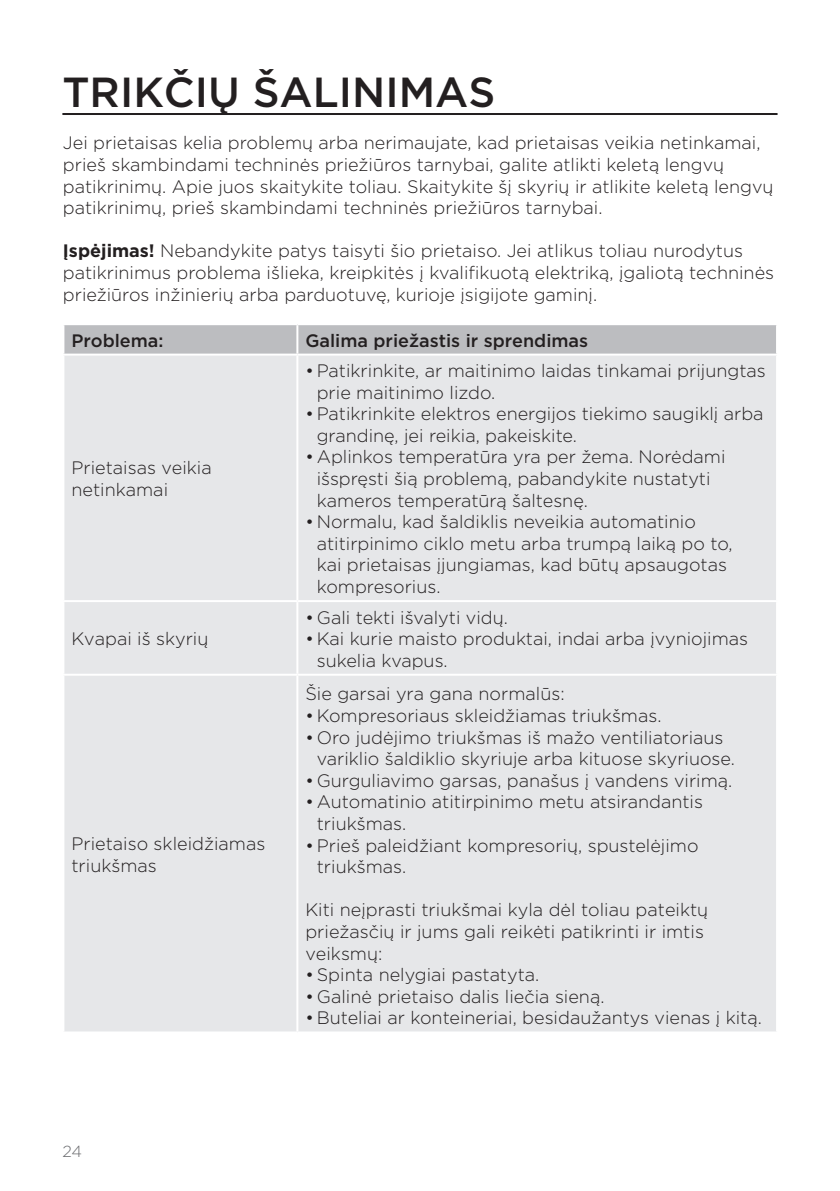
<style>
.page{position:relative;width:840px;height:1191px;background:#fff}
.page>*{position:absolute;margin:0;border:0;box-sizing:border-box;transform-origin:0 0}
.glavni_naslov{font:500 42px "Gotham";color:#231f20}
.seznam{font:300 18px/21.6px "Gotham";color:#231f20}
.besedilo{font:300 18px/21.6px "Gotham";color:#231f20}
.tabele_tekst{font:300 18px/21.6px "Gotham";color:#231f20}
.tabele_tekst-2{font:500 18px "Gotham";color:#231f20}
.tabela_tekst{font:500 18px "Gotham";color:#231f20}
.t1{font:300 16px "Gotham";color:#6c6d70}
.s1{font-weight:700}
</style>
<div class="page">
<hr style="left:62px;top:113px;width:715px;height:2px;background:#231f20">
<div style="left:64px;top:325px;width:711px;height:28px;background:#bcbdc0"></div>
<div style="left:64px;top:356px;width:711px;height:675px;background:#e6e7e9"></div>
<hr style="left:296px;top:325px;width:2px;height:28px;background:#fff">
<hr style="left:296px;top:355px;width:2px;height:245px;background:#fff">
<hr style="left:62px;top:600px;width:235px;height:2px;background:#fff">
<hr style="left:297px;top:600px;width:480px;height:2px;background:#fff">
<hr style="left:296px;top:602px;width:2px;height:71px;background:#fff">
<hr style="left:62px;top:673px;width:235px;height:2px;background:#fff">
<hr style="left:297px;top:673px;width:480px;height:2px;background:#fff">
<hr style="left:296px;top:675px;width:2px;height:356px;background:#fff">
<p class="glavni_naslov" style="left:62px;top:65px;width:434px">TRIKČIŲ ŠALINIMAS</p>
<p class="seznam" style="left:63px;top:132px;width:711px">Jei prietaisas kelia problemų arba nerimaujate, kad prietaisas veikia netinkamai, prieš skambindami techninės priežiūros tarnybai, galite atlikti keletą lengvų patikrinimų. Apie juos skaitykite toliau. Skaitykite šį skyrių ir atlikite keletą lengvų patikrinimų, prieš skambindami techninės priežiūros tarnybai.</p>
<p class="seznam" style="left:63px;top:240px;width:712px"><span class="s1">Įspėjimas!</span> Nebandykite patys taisyti šio prietaiso. Jei atlikus toliau nurodytus patikrinimus problema išlieka, kreipkitės į kvalifikuotą elektriką, įgaliotą techninės priežiūros inžinierių arba parduotuvę, kurioje įsigijote gaminį.</p>
<p class="tabela_tekst" style="left:71px;top:328px;width:94px">Problema:</p>
<p class="tabele_tekst-2" style="left:305px;top:328px;width:284px">Galima priežastis ir sprendimas</p>
<p class="tabele_tekst" style="left:71px;top:456px;width:142px">Prietaisas veikia netinkamai</p>
<p class="tabele_tekst" style="left:71px;top:627px;width:138px">Kvapai iš skyrių</p>
<p class="tabele_tekst" style="left:71px;top:832px;width:195px">Prietaiso skleidžiamas triukšmas</p>
<p class="seznam" style="left:316px;top:359px;width:450px;text-indent:-11px">• Patikrinkite, ar maitinimo laidas tinkamai prijungtas prie maitinimo lizdo.</p>
<p class="seznam" style="left:316px;top:402px;width:448px;text-indent:-11px">• Patikrinkite elektros energijos tiekimo saugiklį arba grandinę, jei reikia, pakeiskite.</p>
<p class="seznam" style="left:316px;top:446px;width:410px;text-indent:-11px">• Aplinkos temperatūra yra per žema. Norėdami išspręsti šią problemą, pabandykite nustatyti kameros temperatūrą šaltesnę.</p>
<p class="seznam" style="left:316px;top:510px;width:417px;text-indent:-11px">• Normalu, kad šaldiklis neveikia automatinio atitirpinimo ciklo metu arba trumpą laiką po to, kai prietaisas įjungiamas, kad būtų apsaugotas kompresorius.</p>
<p class="seznam" style="left:305px;top:606px;width:204px">• Gali tekti išvalyti vidų.</p>
<p class="seznam" style="left:316px;top:627px;width:432px;text-indent:-11px">• Kai kurie maisto produktai, indai arba įvyniojimas sukelia kvapus.</p>
<p class="besedilo" style="left:305px;top:682px;width:260px">Šie garsai yra gana normalūs:</p>
<p class="seznam" style="left:305px;top:704px;width:357px">• Kompresoriaus skleidžiamas triukšmas.</p>
<p class="seznam" style="left:316px;top:726px;width:419px;text-indent:-11px">• Oro judėjimo triukšmas iš mažo ventiliatoriaus variklio šaldiklio skyriuje arba kituose skyriuose.</p>
<p class="seznam" style="left:305px;top:769px;width:428px">• Gurguliavimo garsas, panašus į vandens virimą.</p>
<p class="seznam" style="left:316px;top:790px;width:387px;text-indent:-11px">• Automatinio atitirpinimo metu atsirandantis triukšmas.</p>
<p class="seznam" style="left:316px;top:834px;width:383px;text-indent:-11px">• Prieš paleidžiant kompresorių, spustelėjimo triukšmas.</p>
<p class="besedilo" style="left:305px;top:898px;width:404px">Kiti neįprasti triukšmai kyla dėl toliau pateiktų priežasčių ir jums gali reikėti patikrinti ir imtis veiksmų:</p>
<p class="seznam" style="left:305px;top:963px;width:235px">• Spinta nelygiai pastatyta.</p>
<p class="seznam" style="left:305px;top:985px;width:300px">• Galinė prietaiso dalis liečia sieną.</p>
<p class="seznam" style="left:305px;top:1006px;width:458px">• Buteliai ar konteineriai, besidaužantys vienas į kitą.</p>
<p class="t1" style="left:62px;top:1140px;width:21px">24</p>
</div>
